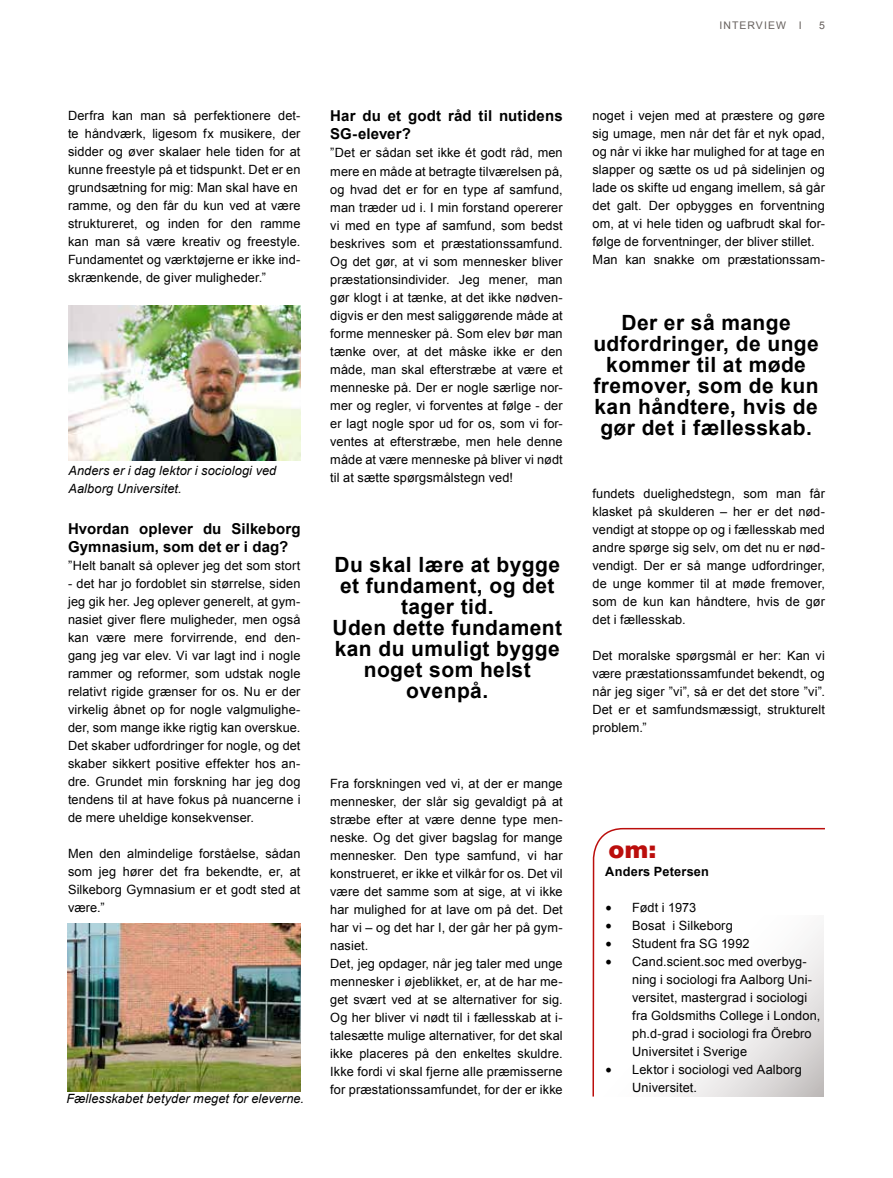
<style>
.page{position:relative;width:893px;height:1178px;background:#fff}
.page>*{position:absolute;margin:0;border:0;box-sizing:border-box;transform-origin:0 0}
.t1{font:900 24px "Arial";color:#bb0e0c}
.t2{font:700 21px/21px "Arial";letter-spacing:.02em;color:#000;text-align:center}
.t3{font:700 15px/18px "Arial";letter-spacing:.01em;color:#000}
.t4{font:12.75px/18px "Arial";letter-spacing:.01em;color:#000}
.t5{font:italic 12.75px/18px "Arial";letter-spacing:.01em;color:#000}
.t6{font:700 12.75px "Arial";letter-spacing:.015em;color:#000}
.t7{font:10.5px "Arial";letter-spacing:.1em;color:#66605d}
.s1{font-family:"Minion Pro";font-size:18px}
</style>
<div class="page">
<img style="left:68px;top:305px;width:232px;height:156px">
<img style="left:67px;top:924px;width:233px;height:167px">
<svg style="left:592px;top:827px;width:233px;height:270px"></svg>
<p class="t7" style="left:719px;top:18px;width:84px">INTERVIEW I</p>
<p class="t7" style="left:819px;top:18px;width:7px">5</p>
<p class="t4" style="left:68px;top:106px;width:234px">Derfra kan man så perfektionere det&shy;te håndværk, ligesom fx musikere, der sidder og øver skalaer hele tiden for at kunne freestyle på et tidspunkt. Det er en grundsætning for mig: Man skal have en ramme, og den får du kun ved at være struktureret, og inden for den ramme kan man så være kreativ og freestyle.<br>Fundamentet og værktøjerne er ikke ind&shy;skrænkende, de giver muligheder.”</p>
<p class="t5" style="left:68px;top:462px;width:209px">Anders er i dag lektor i sociologi ved<br>Aalborg Universitet.</p>
<p class="t3" style="left:68px;top:520px;width:234px">Hvordan oplever du Silkeborg<br>Gymnasium, som det er i dag?</p>
<p class="t4" style="left:68px;top:556px;width:234px">”Helt banalt så oplever jeg det som stort</p>
<p class="t4" style="left:68px;top:574px;width:234px;text-align:justify">- det har jo fordoblet sin størrelse, siden jeg gik her. Jeg oplever generelt, at gym&shy;nasiet giver flere muligheder, men også kan være mere forvirrende, end den&shy;gang jeg var elev. Vi var lagt ind i nogle rammer og reformer, som udstak nogle relativt rigide grænser for os. Nu er der virkelig åbnet op for nogle valgmulighe&shy;der, som mange ikke rigtig kan overskue.<br>Det skaber udfordringer for nogle, og det skaber sikkert positive effekter hos an&shy;dre. Grundet min forskning har jeg dog tendens til at have fokus på nuancerne i de mere uheldige konsekvenser.</p>
<p class="t4" style="left:68px;top:845px;width:234px;text-align:justify">Men den almindelige forståelse, sådan som jeg hører det fra bekendte, er, at Silkeborg Gymnasium er et godt sted at være.”</p>
<p class="t5" style="left:66px;top:1090px;width:239px">Fællesskabet betyder meget for eleverne.</p>
<p class="t3" style="left:330px;top:108px;width:234px">Har du et godt råd til nutidens<br>SG-elever?</p>
<p class="t4" style="left:330px;top:144px;width:234px;text-align:justify">”Det er sådan set ikke ét godt råd, men mere en måde at betragte tilværelsen på, og hvad det er for en type af samfund, man træder ud i. I min forstand opererer vi med en type af samfund, som bedst beskrives som et præstationssamfund.<br>Og det gør, at vi som mennesker bliver præstationsindivider. Jeg mener, man gør klogt i at tænke, at det ikke nødven&shy;digvis er den mest saliggørende måde at forme mennesker på. Som elev bør man tænke over, at det måske ikke er den måde, man skal efterstræbe at være et menneske på. Der er nogle særlige nor&shy;mer og regler, vi forventes at følge - der er lagt nogle spor ud for os, som vi for&shy;ventes at efterstræbe, men hele denne måde at være menneske på bliver vi nødt til at sætte spørgsmålstegn ved!</p>
<h2 class="t2" style="left:332px;top:554px;width:231px">Du skal lære at bygge et fundament, og det tager tid.<br>Uden dette fundament kan du umuligt bygge noget som helst ovenpå.</h2>
<p class="t4" style="left:330px;top:774px;width:234px">Fra forskningen ved vi, at der er mange mennesker, der slår sig gevaldigt på at stræbe efter at være denne type men&shy;neske. Og det giver bagslag for mange mennesker. Den type samfund, vi har konstrueret, er ikke et vilkår for os. Det vil være det samme som at sige, at vi ikke har mulighed for at lave om på det. Det har vi – og det har I, der går her på gym&shy;nasiet.<br>Det, jeg opdager, når jeg taler med unge mennesker i øjeblikket, er, at de har me&shy;get svært ved at se alternativer for sig.<br>Og her bliver vi nødt til i fællesskab at i&shy;talesætte mulige alternativer, for det skal ikke placeres på den enkeltes skuldre.<br>Ikke fordi vi skal fjerne alle præmisserne for præstationssamfundet, for der er ikke</p>
<p class="t4" style="left:592px;top:107px;width:234px">noget i vejen med at præstere og gøre sig umage, men når det får et nyk opad, og når vi ikke har mulighed for at tage en slapper og sætte os ud på sidelinjen og lade os skifte ud engang imellem, så går det galt. Der opbygges en forventning om, at vi hele tiden og uafbrudt skal for&shy;følge de forventninger, der bliver stillet.<br>Man kan snakke om præstationssam-</p>
<h2 class="t2" style="left:593px;top:313px;width:227px">Der er så mange udfordringer, de unge kommer til at møde fremover, som de kun kan håndtere, hvis de gør det i fællesskab.</h2>
<p class="t4" style="left:592px;top:485px;width:234px;text-align:justify">fundets duelighedstegn, som man får klasket på skulderen – her er det nød&shy;vendigt at stoppe op og i fællesskab med andre spørge sig selv, om det nu er nød&shy;vendigt. Der er så mange udfordringer, de unge kommer til at møde fremover, som de kun kan håndtere, hvis de gør det i fællesskab.</p>
<p class="t4" style="left:592px;top:647px;width:234px;text-align:justify">Det moralske spørgsmål er her: Kan vi være præstationssamfundet bekendt, og når jeg siger ”vi”, så er det det store ”vi”.<br>Det er et samfundsmæssigt, strukturelt problem.”</p>
<h1 class="t1" style="left:608px;top:832px;width:49px">om:</h1>
<p class="t6" style="left:605px;top:863px;width:105px">Anders Petersen</p>
<p class="t4" style="left:605px;top:899px;width:92px"><span class="s1">•</span> Født i 1973</p>
<p class="t4" style="left:605px;top:917px;width:129px"><span class="s1">•</span> Bosat i Silkeborg</p>
<p class="t4" style="left:605px;top:935px;width:146px"><span class="s1">•</span> Student fra SG 1992</p>
<p class="t4" style="left:632px;top:953px;width:190px;text-indent:-27px"><span class="s1">•</span> Cand.scient.soc med overbyg&shy;ning i sociologi fra Aalborg Uni&shy;versitet, mastergrad i sociologi fra Goldsmiths College i London, ph.d-grad i sociologi fra Örebro<br>Universitet i Sverige</p>
<p class="t4" style="left:632px;top:1061px;width:171px;text-indent:-27px"><span class="s1">•</span> Lektor i sociologi ved Aalborg<br>Universitet.</p>
</div>
